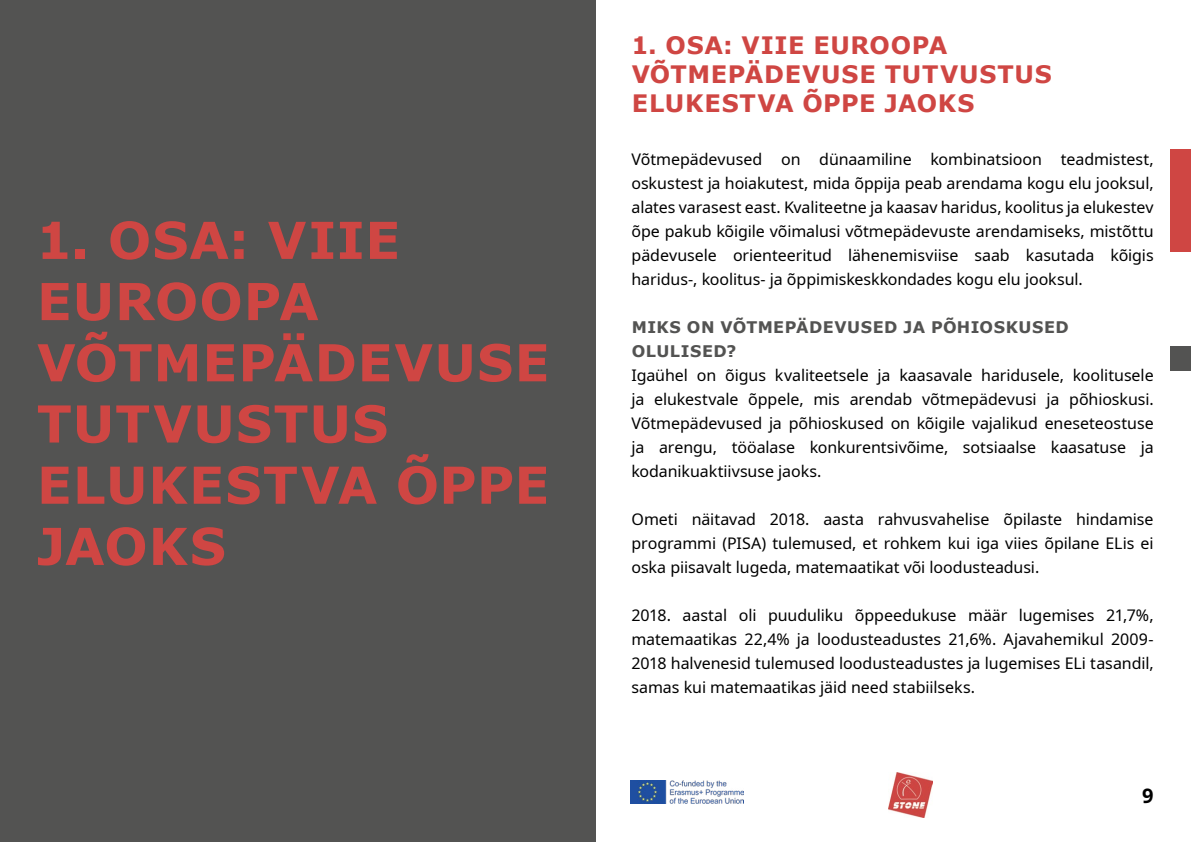
<style>
.page{position:relative;width:1191px;height:842px;background:#fff}
.page>*{position:absolute;margin:0;border:0;box-sizing:border-box;transform-origin:0 0}
.t1{font:700 51px/61.2px "Verdana";letter-spacing:.02em;color:#cf4643}
.t2{font:700 24px/28.8px "Verdana";letter-spacing:.03em;color:#cf4643}
.t3{font:700 20px "Noto Sans";color:#000}
.t4{font:16px/24px "Noto Sans";letter-spacing:-.005em;color:#000;text-align:justify}
.t5{font:700 16px/24px "Verdana";letter-spacing:.03em;color:#535352}
</style>
<div class="page">
<img style="left:888px;top:773px;width:44px;height:44px">
<div style="left:1170px;top:149px;width:21px;height:103px;background:#cf4643"></div>
<div style="left:1170px;top:347px;width:21px;height:24px;background:#535352"></div>
<img style="left:630px;top:781px;width:113px;height:23px">
<div style="left:0;top:0;width:595px;height:842px;background:#535352"></div>
<h1 class="t1" style="left:36px;top:209px;width:515px">1. OSA: VIIE<br>EUROOPA<br>VÕTMEPÄDEVUSE<br>TUTVUSTUS<br>ELUKESTVA ÕPPE<br>JAOKS</h1>
<h2 class="t2" style="left:631px;top:31px;width:422px">1. OSA: VIIE EUROOPA<br>VÕTMEPÄDEVUSE TUTVUSTUS<br>ELUKESTVA ÕPPE JAOKS</h2>
<p class="t4" style="left:631px;top:147px;width:524px">Võtmepädevused on dünaamiline kombinatsioon teadmistest, oskustest ja hoiakutest, mida õppija peab arendama kogu elu jooksul, alates varasest east. Kvaliteetne ja kaasav haridus, koolitus ja elukestev õpe pakub kõigile võimalusi võtmepädevuste arendamiseks, mistõttu pädevusele orienteeritud lähenemisviise saab kasutada kõigis haridus-, koolitus- ja õppimiskeskkondades kogu elu jooksul.</p>
<p class="t5" style="left:632px;top:315px;width:438px">MIKS ON VÕTMEPÄDEVUSED JA PÕHIOSKUSED<br>OLULISED?</p>
<p class="t4" style="left:631px;top:363px;width:524px">Igaühel on õigus kvaliteetsele ja kaasavale haridusele, koolitusele ja elukestvale õppele, mis arendab võtmepädevusi ja põhioskusi.<br>Võtmepädevused ja põhioskused on kõigile vajalikud eneseteostuse ja arengu, tööalase konkurentsivõime, sotsiaalse kaasatuse ja kodanikuaktiivsuse jaoks.</p>
<p class="t4" style="left:631px;top:507px;width:523px">Ometi näitavad 2018. aasta rahvusvahelise õpilaste hindamise programmi (PISA) tulemused, et rohkem kui iga viies õpilane ELis ei oska piisavalt lugeda, matemaatikat või loodusteadusi.</p>
<p class="t4" style="left:631px;top:603px;width:524px">2018. aastal oli puuduliku õppeedukuse määr lugemises 21,7%, matemaatikas 22,4% ja loodusteadustes 21,6%. Ajavahemikul 2009- 2018 halvenesid tulemused loodusteadustes ja lugemises ELi tasandil, samas kui matemaatikas jäid need stabiilseks.</p>
<p class="t3" style="left:1142px;top:782px;width:13px">9</p>
</div>
